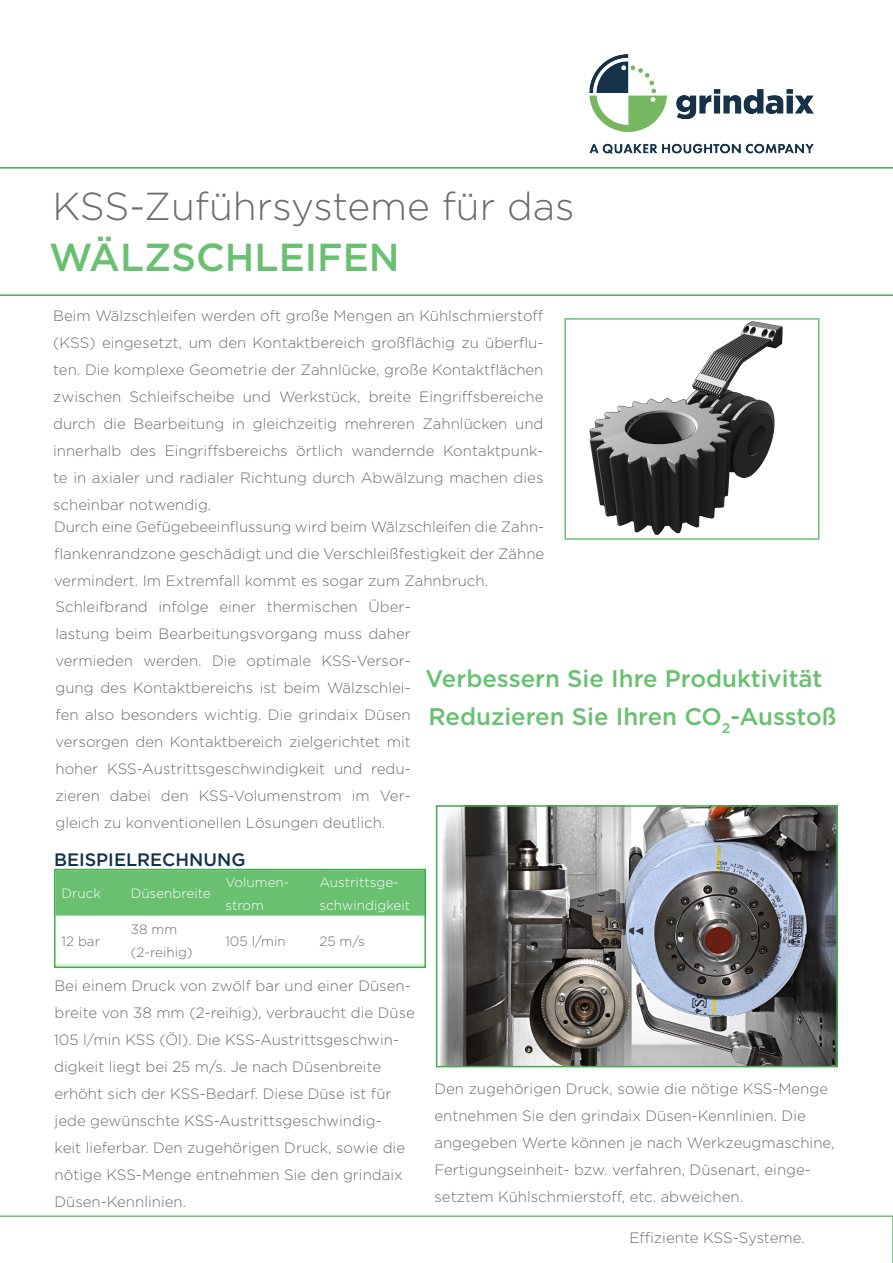
<style>
.page{position:relative;width:893px;height:1263px;background:#fff}
.page>*{position:absolute;margin:0;border:0;box-sizing:border-box;transform-origin:0 0}
.t1{font:300 39px "Gotham";color:#6c6d70}
.t2{font:500 39px "Gotham";color:#69c071}
.t3{font:500 24px "Gotham";color:#69c071}
.t4{font:500 18px "Gotham";color:#153149}
.t5{font:300 15px/27px "Gotham";color:#6c6d70;text-align:justify}
.t6{font:300 13.5px/22.5px "Gotham";color:#fff}
.t7{font:300 13.5px/22.5px "Gotham";color:#6c6d70}
</style>
<div class="page">
<svg style="left:0;top:1215px;width:893px;height:48px"></svg>
<svg style="left:0;top:167px;width:893px;height:129px"></svg>
<img style="left:589px;top:54px;width:224px;height:100px">
<img style="left:589px;top:321px;width:194px;height:214px">
<div style="left:564px;top:318px;width:255px;height:222px;border:2px solid #69c071"></div>
<div style="left:57px;top:872px;width:366px;height:43px;background:#69c071"></div>
<hr style="left:56px;top:963px;width:69px;height:3px;background:#dfefdd">
<hr style="left:125px;top:963px;width:94px;height:3px;background:#dfefdd">
<hr style="left:219px;top:963px;width:94px;height:3px;background:#dfefdd">
<hr style="left:313px;top:963px;width:113px;height:3px;background:#dfefdd">
<div style="left:54px;top:869px;width:372px;height:99px;border:2px solid #40ae49"></div>
<img style="left:440px;top:808px;width:395px;height:256px">
<div style="left:436px;top:805px;width:402px;height:262px;border:2px solid #40ae49"></div>
<p class="t1" style="left:52px;top:181px;width:524px">KSS-Zuführsysteme für das</p>
<p class="t2" style="left:49px;top:231px;width:352px">WÄLZSCHLEIFEN</p>
<p class="t5" style="left:53px;top:302px;width:492px">Beim Wälzschleifen werden oft große Mengen an Kühlschmierstoff (KSS) eingesetzt, um den Kontaktbereich großflächig zu überflu&shy;ten. Die komplexe Geometrie der Zahnlücke, große Kontaktflächen zwischen Schleifscheibe und Werkstück, breite Eingriffsbereiche durch die Bearbeitung in gleichzeitig mehreren Zahnlücken und innerhalb des Eingriffsbereichs örtlich wandernde Kontaktpunk&shy;te in axialer und radialer Richtung durch Abwälzung machen dies scheinbar notwendig.</p>
<p class="t5" style="left:54px;top:513px;width:492px">Durch eine Gefügebeeinflussung wird beim Wälzschleifen die Zahn&shy;flankenrandzone geschädigt und die Verschleißfestigkeit der Zähne vermindert. Im Extremfall kommt es sogar zum Zahnbruch.</p>
<p class="t5" style="left:56px;top:592px;width:357px">Schleifbrand infolge einer thermischen Über&shy;lastung beim Bearbeitungsvorgang muss daher vermieden werden. Die optimale KSS-Versor&shy;gung des Kontaktbereichs ist beim Wälzschlei&shy;fen also besonders wichtig. Die grindaix Düsen versorgen den Kontaktbereich zielgerichtet mit hoher KSS-Austrittsgeschwindigkeit und redu&shy;zieren dabei den KSS-Volumenstrom im Ver&shy;gleich zu konventionellen Lösungen deutlich.</p>
<p class="t3" style="left:426px;top:663px;width:398px">Verbessern Sie Ihre Produktivität</p>
<p class="t3" style="left:428px;top:700px;width:410px">Reduzieren Sie Ihren CO<sub>2</sub>-Ausstoß</p>
<p class="t4" style="left:54px;top:848px;width:193px">BEISPIELRECHNUNG</p>
<p class="t6" style="left:62px;top:882px;width:41px">Druck</p>
<p class="t6" style="left:131px;top:882px;width:81px">Düsenbreite</p>
<p class="t6" style="left:225px;top:871px;width:65px">Volumen&shy;strom</p>
<p class="t6" style="left:319px;top:871px;width:92px">Austrittsge&shy;schwindigkeit</p>
<p class="t7" style="left:62px;top:929px;width:40px">12 bar</p>
<p class="t7" style="left:131px;top:918px;width:63px">38 mm (2-reihig)</p>
<p class="t7" style="left:225px;top:929px;width:62px">105 l/min</p>
<p class="t7" style="left:319px;top:929px;width:47px">25 m/s</p>
<p class="t5" style="left:54px;top:971px;width:362px;text-align:left">Bei einem Druck von zwölf bar und einer Düsen&shy;breite von 38 mm (2-reihig), verbraucht die Düse 105 l/min KSS (Öl). Die KSS-Austrittsgeschwin&shy;digkeit liegt bei 25 m/s. Je nach Düsenbreite erhöht sich der KSS-Bedarf. Diese Düse ist für jede gewünschte KSS-Austrittsgeschwindig-<br>keit lieferbar. Den zugehörigen Druck, sowie die nötige KSS-Menge entnehmen Sie den grindaix Düsen-Kennlinien.</p>
<p class="t5" style="left:434px;top:1074px;width:402px;text-align:left">Den zugehörigen Druck, sowie die nötige KSS-Menge entnehmen Sie den grindaix Düsen-Kennlinien. Die angegeben Werte können je nach Werkzeugmaschine, Fertigungseinheit- bzw. verfahren, Düsenart, einge&shy;setztem Kühlschmierstoff, etc. abweichen.</p>
<p class="t5" style="left:629px;top:1224px;width:177px">Effiziente KSS-Systeme.</p>
</div>
